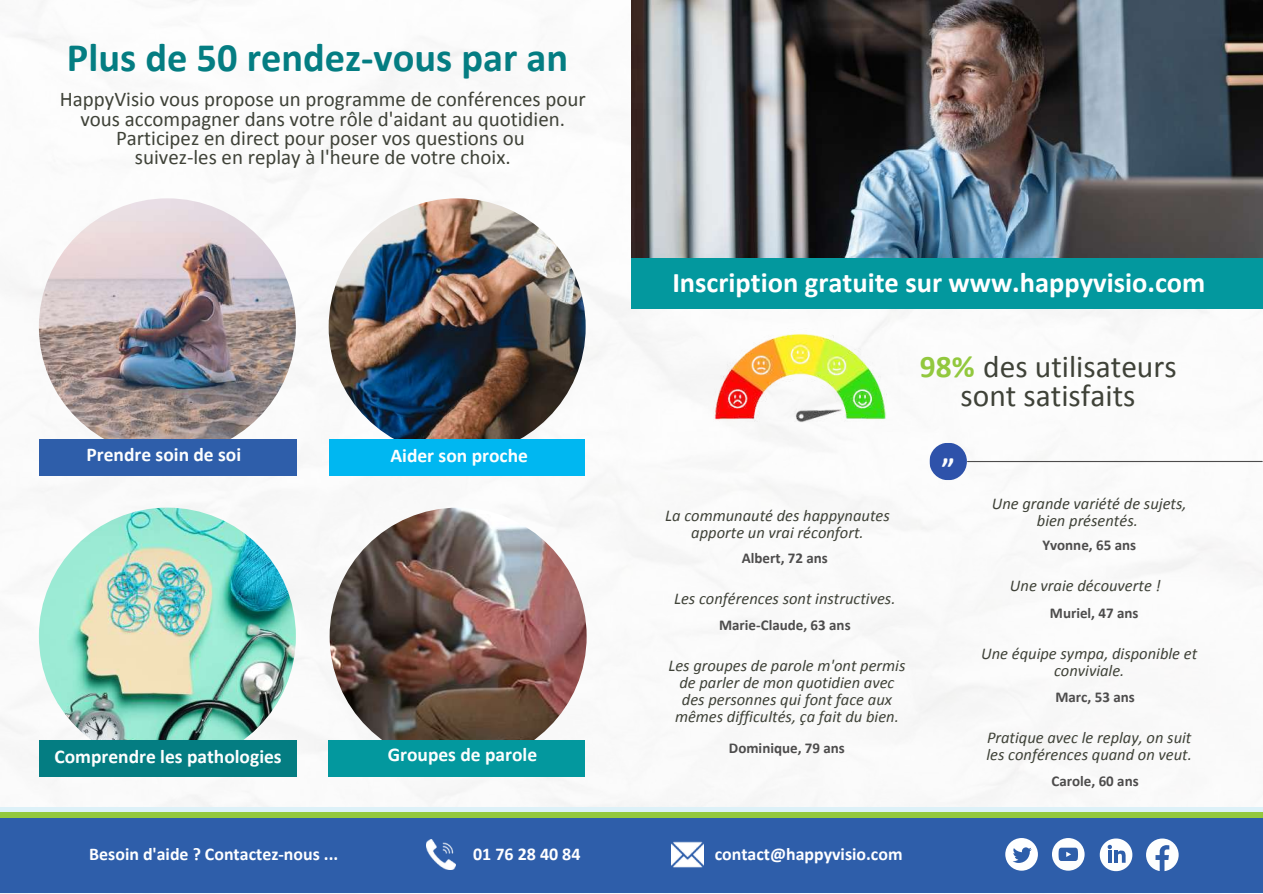
<style>
.page{position:relative;width:1263px;height:894px;background:#fff}
.page>*{position:absolute;margin:0;border:0;box-sizing:border-box;transform-origin:0 0}
.t1{font:700 40.5px "Calibri";color:#047d82}
.t2{font:31.5px/28px "Calibri";color:#3f4238;text-align:center}
.t3{font:700 30.3px "Calibri";color:#fdfefe}
.t4{font:700 28.5px "Calibri";color:#fff}
.t5{font:21px/19px "Calibri";color:#3f4238;text-align:center}
.t6{font:700 19.5px "Calibri";color:#fdfefe}
.t7{font:700 18px "Calibri";color:#fff}
.t8{font:700 17.85px "Calibri";color:#fff}
.t9{font:italic 16.5px/16.8px "Calibri";color:#3f4238;text-align:center}
.t10{font:700 15px "Calibri";color:#4d4c4c}
.s1{font-weight:700;color:#92c83e}
</style>
<div class="page">
<img style="left:0;top:0;width:1263px;height:893px">
<div style="left:0;top:817px;width:1262px;height:75px;background:#2e5eaa"></div>
<svg style="left:1005px;top:838px;width:33px;height:32px"></svg>
<img style="left:671px;top:841px;width:33px;height:27px">
<img style="left:426px;top:839px;width:30px;height:29px">
<img style="left:631px;top:0;width:632px;height:258px">
<div style="left:631px;top:258px;width:632px;height:50px;background:#03989e"></div>
<img style="left:714px;top:328px;width:172px;height:94px">
<img style="left:39px;top:198px;width:257px;height:257px;border-radius:50%">
<div style="left:40px;top:439px;width:257px;height:36px;background:#2e5eaa"></div>
<hr style="left:0;top:807px;width:1262px;height:4px;background:#ddf1f8">
<div style="left:0;top:811px;width:1262px;height:6px;background:#92c83e"></div>
<hr style="left:967px;top:461px;width:295px;height:1px;background:#4d4c4c">
<div style="left:929px;top:442px;width:38px;height:38px;background:#2e52aa;border-radius:50%"></div>
<svg style="left:1052px;top:838px;width:33px;height:32px"></svg>
<svg style="left:1100px;top:838px;width:32px;height:32px"></svg>
<svg style="left:1146px;top:838px;width:33px;height:32px"></svg>
<img style="left:329px;top:198px;width:257px;height:257px;border-radius:50%">
<div style="left:329px;top:439px;width:256px;height:36px;background:#00b7f1"></div>
<img style="left:39px;top:507px;width:257px;height:257px;border-radius:50%">
<div style="left:40px;top:740px;width:257px;height:36px;background:#047d82"></div>
<img style="left:330px;top:507px;width:257px;height:257px;border-radius:50%">
<div style="left:329px;top:740px;width:256px;height:36px;background:#03989e"></div>
<h1 class="t1" style="left:67px;top:40px;width:503px">Plus de 50 rendez-vous par an</h1>
<p class="t5" style="left:60px;top:92px;width:527px">HappyVisio vous propose un programme de conférences pour vous accompagner dans votre rôle d'aidant au quotidien.<br>Participez en direct pour poser vos questions ou<br>suivez-les en replay à l'heure de votre choix.</p>
<p class="t6" style="left:86px;top:446px;width:156px">Prendre soin de soi</p>
<p class="t6" style="left:390px;top:447px;width:139px">Aider son proche</p>
<p class="t6" style="left:54px;top:748px;width:229px">Comprendre les pathologies</p>
<p class="t6" style="left:388px;top:746px;width:151px">Groupes de parole</p>
<h3 class="t4" style="left:672px;top:270px;width:535px">Inscription gratuite sur www.happyvisio.com</h3>
<h2 class="t2" style="left:920px;top:355px;width:258px"><span class="s1">98%</span> des utilisateurs sont satisfaits</h2>
<p class="t9" style="left:665px;top:508px;width:226px">La communauté des happynautes apporte un vrai réconfort.</p>
<p class="t10" style="left:742px;top:551px;width:88px">Albert, 72 ans</p>
<p class="t9" style="left:674px;top:591px;width:223px">Les conférences sont instructives.</p>
<p class="t10" style="left:719px;top:619px;width:133px">Marie-Claude, 63 ans</p>
<p class="t9" style="left:668px;top:658px;width:239px">Les groupes de parole m'ont permis de parler de mon quotidien avec des personnes qui font face aux mêmes difficultés, ça fait du bien.</p>
<p class="t10" style="left:729px;top:741px;width:117px">Dominique, 79 ans</p>
<h3 class="t3" style="left:955px;top:468px;width:15px;rotate:-180deg">“</h3>
<p class="t9" style="left:992px;top:496px;width:196px">Une grande variété de sujets, bien présentés.</p>
<p class="t10" style="left:1042px;top:538px;width:95px">Yvonne, 65 ans</p>
<p class="t9" style="left:1010px;top:578px;width:152px">Une vraie découverte !</p>
<p class="t10" style="left:1050px;top:606px;width:90px">Muriel, 47 ans</p>
<p class="t9" style="left:981px;top:646px;width:218px">Une équipe sympa, disponible et conviviale.</p>
<p class="t10" style="left:1055px;top:690px;width:81px">Marc, 53 ans</p>
<p class="t9" style="left:986px;top:730px;width:207px;text-align:left">Pratique avec le replay, on suit les conférences quand on veut.</p>
<p class="t10" style="left:1051px;top:774px;width:89px">Carole, 60 ans</p>
<p class="t8" style="left:89px;top:846px;width:250px">Besoin d'aide ? Contactez-nous ...</p>
<p class="t7" style="left:473px;top:846px;width:109px">01 76 28 40 84</p>
<p class="t8" style="left:715px;top:846px;width:189px">contact@happyvisio.com</p>
</div>
